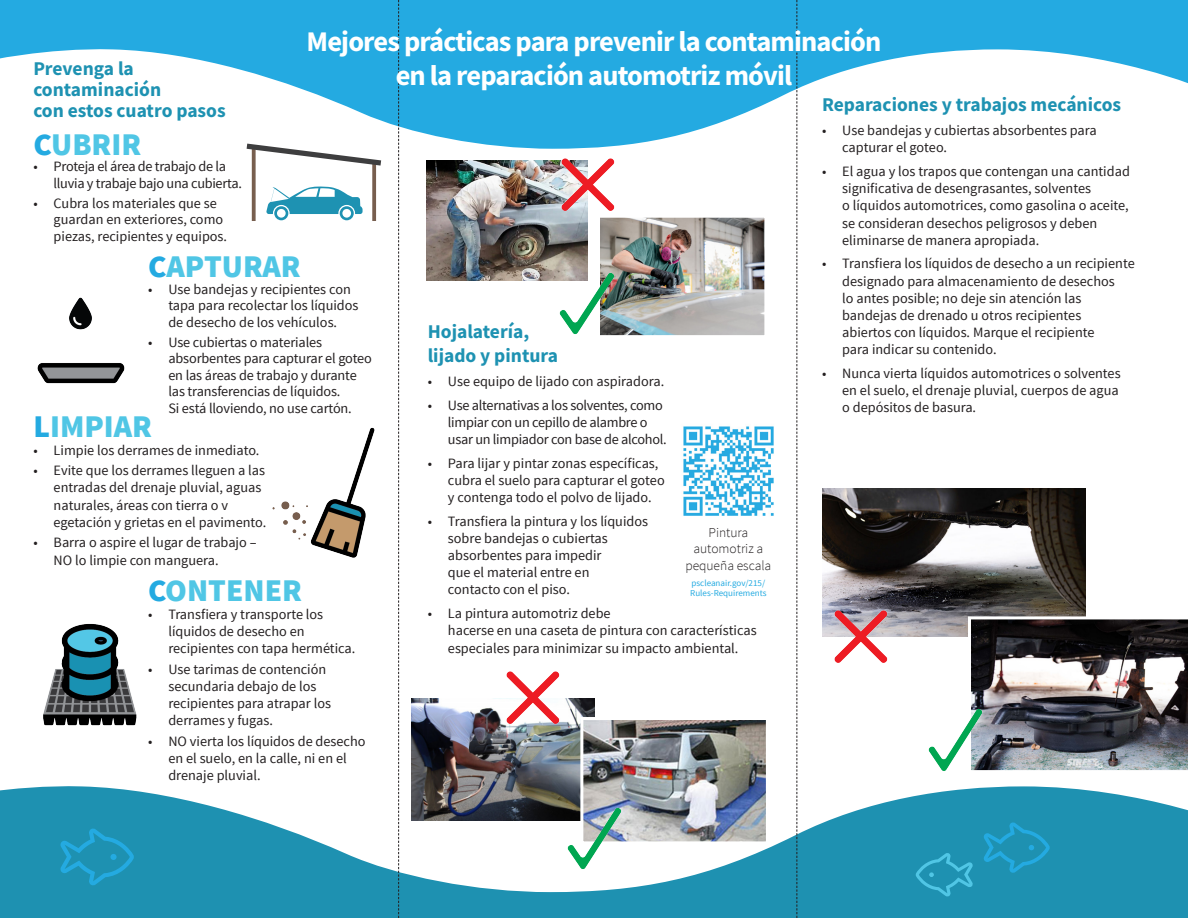
<style>
.page{position:relative;width:1188px;height:918px;background:#fff}
.page>*{position:absolute;margin:0;border:0;box-sizing:border-box;transform-origin:0 0}
.t1{font:900 31.5px "Source Sans Pro";color:#50c6e5}
.t2{font:700 28.5px/34.2px "Source Sans Pro";letter-spacing:-.03em;color:#fff;text-align:center}
.t3{font:700 19.5px/21px "Source Sans Pro";color:#1e92b2}
.t4{font:14.25px/17.1px "Source Sans Pro";color:#231f20}
.t5{font:14.25px/17.1px "Source Sans Pro";letter-spacing:-.02em;color:#231f20}
.t6{font:300 13.5px/16.5px "Source Sans Pro";color:#231f20;text-align:center}
.t7{font:9px/10.5px "Source Sans Pro";color:#24aae1}
.s1{color:#24aae1}
</style>
<div class="page">
<svg style="left:0;top:0;width:1188px;height:149px;fill:#24aae1"></svg>
<img style="left:822px;top:489px;width:263px;height:148px">
<img style="left:968px;top:616px;width:220px;height:155px">
<img style="left:411px;top:698px;width:183px;height:86px">
<svg style="left:0;top:784px;width:1188px;height:134px;fill:#1e91b1"></svg>
<svg style="left:398px;top:0;width:1px;height:918px"></svg>
<svg style="left:796px;top:0;width:1px;height:918px"></svg>
<svg style="left:983px;top:822px;width:67px;height:51px;background:#1f96bb"></svg>
<svg style="left:916px;top:853px;width:57px;height:44px;background:#289cbc"></svg>
<svg style="left:60px;top:828px;width:74px;height:58px;background:#1f96bb"></svg>
<img style="left:426px;top:160px;width:161px;height:121px">
<img style="left:601px;top:219px;width:162px;height:115px">
<div style="left:597px;top:215px;width:170px;height:123px;border:3px solid #fff"></div>
<img style="left:584px;top:721px;width:181px;height:119px">
<div style="left:580px;top:717px;width:189px;height:127px;border:3px solid #fff"></div>
<img style="left:43px;top:624px;width:94px;height:102px">
<img style="left:37px;top:297px;width:88px;height:87px">
<img style="left:558px;top:266px;width:59px;height:72px">
<img style="left:557px;top:158px;width:60px;height:60px">
<img style="left:565px;top:802px;width:59px;height:73px">
<img style="left:503px;top:671px;width:60px;height:61px">
<img style="left:928px;top:703px;width:57px;height:68px">
<img style="left:830px;top:603px;width:60px;height:60px">
<img style="left:272px;top:427px;width:102px;height:131px">
<img style="left:683px;top:426px;width:91px;height:90px">
<svg style="left:245px;top:142px;width:138px;height:7px"></svg>
<img style="left:247px;top:138px;width:135px;height:83px">
<p class="t2" style="left:307px;top:24px;width:576px">Mejores prácticas para prevenir la contaminación en la reparación automotriz móvil</p>
<p class="t3" style="left:822px;top:94px;width:301px">Reparaciones y trabajos mecánicos</p>
<p class="t4" style="left:842px;top:122px;width:256px;text-indent:-20px">• Use bandejas y cubiertas absorbentes para capturar el goteo.</p>
<p class="t4" style="left:842px;top:163px;width:289px;text-indent:-20px">• El agua y los trapos que contengan una cantidad significativa de desengrasantes, solventes<br>o líquidos automotrices, como gasolina o aceite, se consideran desechos peligrosos y deben eliminarse de manera apropiada.</p>
<p class="t4" style="left:842px;top:255px;width:294px;text-indent:-20px">• Transfiera los líquidos de desecho a un recipiente designado para almacenamiento de desechos<br>lo antes posible; no deje sin atención las bandejas de drenado u otros recipientes<br>abiertos con líquidos. Marque el recipiente<br>para indicar su contenido.</p>
<p class="t4" style="left:842px;top:365px;width:280px;text-indent:-20px">• Nunca vierta líquidos automotrices o solventes en el suelo, el drenaje pluvial, cuerpos de agua o depósitos de basura.</p>
<p class="t3" style="left:33px;top:58px;width:194px">Prevenga la contaminación<br>con estos cuatro pasos</p>
<p class="t1" style="left:33px;top:124px;width:109px"><span class="s1">C</span>UBRIR</p>
<p class="t5" style="left:54px;top:159px;width:190px;line-height:16.5px;text-indent:-20px">• Proteja el área de trabajo de la lluvia y trabaje bajo una cubierta.</p>
<p class="t4" style="left:54px;top:195px;width:175px;line-height:16.5px;text-indent:-20px">• Cubra los materiales que se guardan en exteriores, como piezas, recipientes y equipos.</p>
<p class="t1" style="left:148px;top:246px;width:154px"><span class="s1">C</span>APTURAR</p>
<p class="t4" style="left:168px;top:281px;width:192px;line-height:16.5px;text-indent:-20px">• Use bandejas y recipientes con tapa para recolectar los líquidos de desecho de los vehículos.</p>
<p class="t4" style="left:168px;top:334px;width:205px;line-height:16.5px;text-indent:-20px">• Use cubiertas o materiales absorbentes para capturar el goteo en las áreas de trabajo y durante las transferencias de líquidos.<br>Si está lloviendo, no use cartón.</p>
<p class="t1" style="left:33px;top:406px;width:120px"><span class="s1">L</span>IMPIAR</p>
<p class="t4" style="left:33px;top:442px;width:228px">• Limpie los derrames de inmediato.</p>
<p class="t4" style="left:54px;top:462px;width:214px;text-indent:-20px">• Evite que los derrames lleguen a las entradas del drenaje pluvial, aguas naturales, áreas con tierra o v egetación y grietas en el pavimento.</p>
<p class="t4" style="left:54px;top:534px;width:204px;text-indent:-20px">• Barra o aspire el lugar de trabajo –<br>NO lo limpie con manguera.</p>
<p class="t1" style="left:148px;top:570px;width:155px"><span class="s1">C</span>ONTENER</p>
<p class="t4" style="left:168px;top:605px;width:189px;text-indent:-20px">• Transfiera y transporte los líquidos de desecho en recipientes con tapa hermética.</p>
<p class="t4" style="left:168px;top:660px;width:164px;text-indent:-20px">• Use tarimas de contención secundaria debajo de los recipientes para atrapar los derrames y fugas.</p>
<p class="t4" style="left:168px;top:733px;width:199px;text-indent:-20px">• NO vierta los líquidos de desecho en el suelo, en la calle, ni en el drenaje pluvial.</p>
<p class="t3" style="left:428px;top:320px;width:132px;line-height:24px">Hojalatería, lijado y pintura</p>
<p class="t4" style="left:428px;top:373px;width:238px">• Use equipo de lijado con aspiradora.</p>
<p class="t5" style="left:448px;top:397px;width:220px;text-indent:-20px">• Use alternativas a los solventes, como limpiar con un cepillo de alambre o usar un limpiador con base de alcohol.</p>
<p class="t4" style="left:448px;top:455px;width:218px;text-indent:-20px">• Para lijar y pintar zonas específicas, cubra el suelo para capturar el goteo y contenga todo el polvo de lijado.</p>
<p class="t4" style="left:448px;top:513px;width:202px;text-indent:-20px">• Transfiera la pintura y los líquidos sobre bandejas o cubiertas absorbentes para impedir<br>que el material entre en<br>contacto con el piso.</p>
<p class="t4" style="left:448px;top:605px;width:310px;text-indent:-20px">• La pintura automotriz debe<br>hacerse en una caseta de pintura con características especiales para minimizar su impacto ambiental.</p>
<p class="t6" style="left:685px;top:524px;width:87px">Pintura automotriz a pequeña escala</p>
<p class="t7" style="left:690px;top:578px;width:78px">pscleanair.gov/215/<br>Rules-Requirements</p>
</div>
